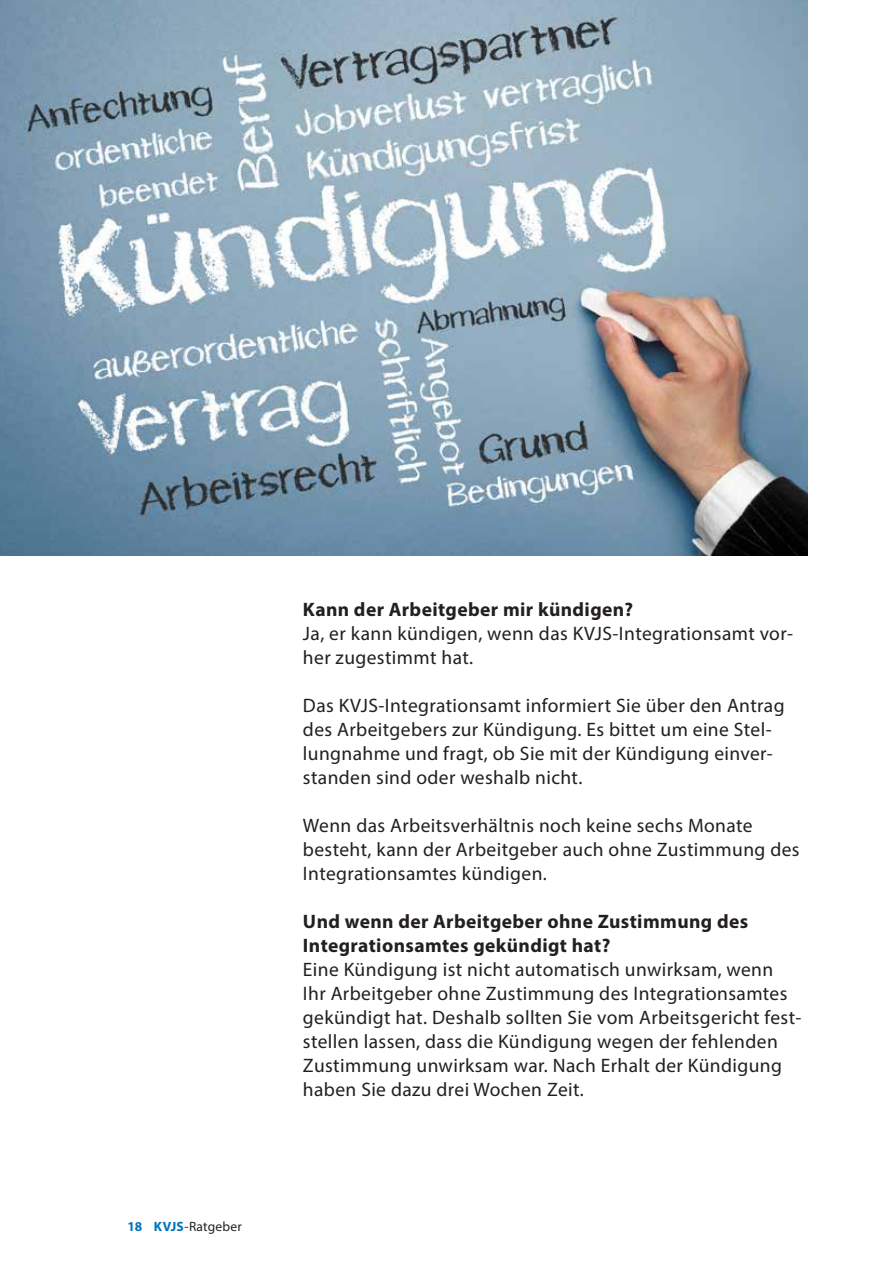
<style>
.page{position:relative;width:893px;height:1263px;background:#fff}
.page>*{position:absolute;margin:0;border:0;box-sizing:border-box;transform-origin:0 0}
.t1{font:19.5px/24px "Myriad Pro";letter-spacing:.02em;color:#231f20}
.t2{font:700 19.5px/24px "Myriad Pro";letter-spacing:.02em;color:#231f20}
.t3{font:13.5px "Myriad Pro";letter-spacing:.015em;color:#231f20}
.s1{font-weight:700;color:#0073bc}
</style>
<div class="page">
<img style="left:0;top:0;width:808px;height:556px">
<p class="t3" style="left:128px;top:1218px;width:116px"><span class="s1">18 KVJS</span>-Ratgeber</p>
<p class="t2" style="left:303px;top:597px;width:332px">Kann der Arbeitgeber mir kündigen?</p>
<p class="t1" style="left:303px;top:621px;width:492px">Ja, er kann kündigen, wenn das KVJS-Integrationsamt vor&shy;her zugestimmt hat.</p>
<p class="t1" style="left:303px;top:693px;width:483px">Das KVJS-Integrationsamt informiert Sie über den Antrag des Arbeitgebers zur Kündigung. Es bittet um eine Stel&shy;lungnahme und fragt, ob Sie mit der Kündigung einver&shy;standen sind oder weshalb nicht.</p>
<p class="t1" style="left:303px;top:813px;width:498px">Wenn das Arbeitsverhältnis noch keine sechs Monate besteht, kann der Arbeitgeber auch ohne Zustimmung des<br>Integrationsamtes kündigen.</p>
<p class="t2" style="left:303px;top:909px;width:447px">Und wenn der Arbeitgeber ohne Zustimmung des<br>Integrationsamtes gekündigt hat?</p>
<p class="t1" style="left:303px;top:957px;width:500px">Eine Kündigung ist nicht automatisch unwirksam, wenn<br>Ihr Arbeitgeber ohne Zustimmung des Integrationsamtes gekündigt hat. Deshalb sollten Sie vom Arbeitsgericht fest&shy;stellen lassen, dass die Kündigung wegen der fehlenden Zustimmung unwirksam war. Nach Erhalt der Kündigung haben Sie dazu drei Wochen Zeit.</p>
</div>
